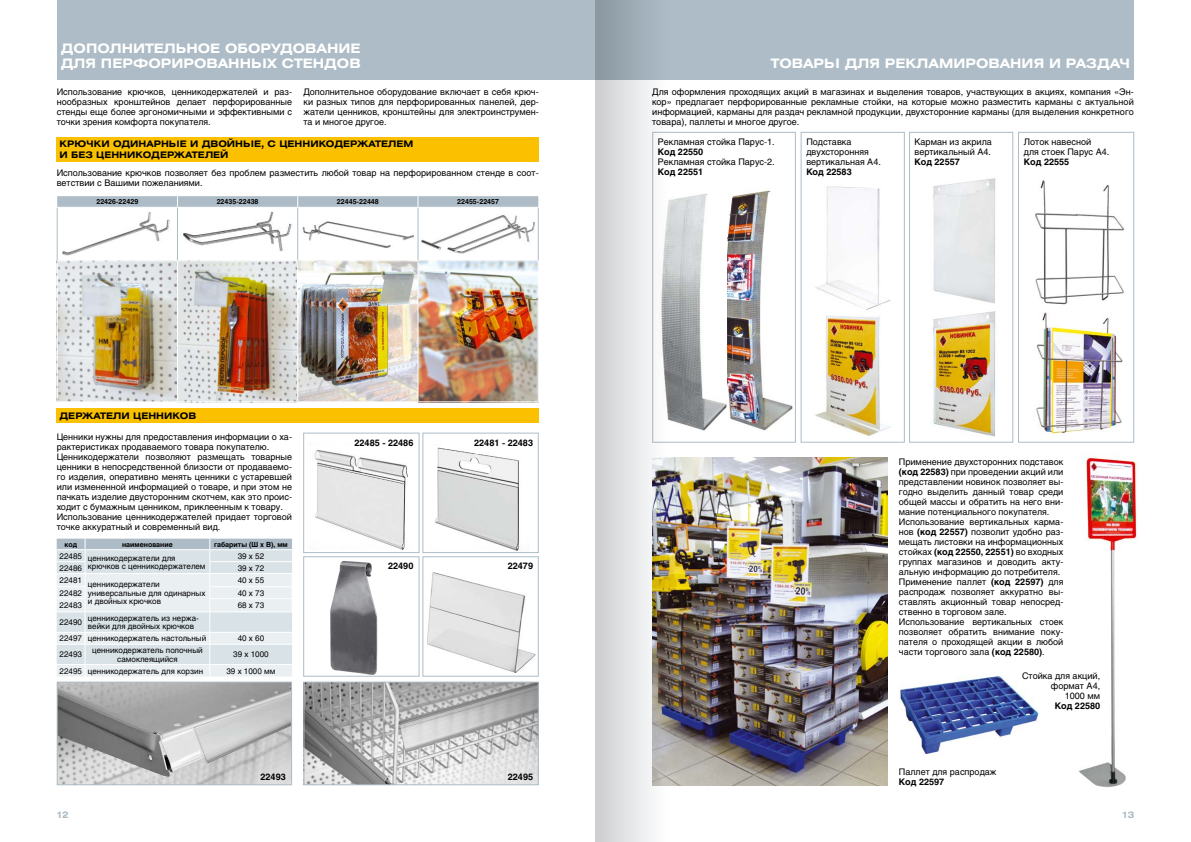
<style>
.page{position:relative;width:1191px;height:842px;background:#fff}
.page>*{position:absolute;margin:0;border:0;box-sizing:border-box;transform-origin:0 0}
.t1{font:700 13px/15.6px "Helios Ext C";color:#fff}
.t2{font:9px/10px "Helios C";color:#000}
.t3{font:700 9px "Helios C";color:#000}
.t4{font:700 9px/10.8px "Helios Ext C";color:#000}
.t5{font:700 9px "Helios Ext C";color:#adbcc6}
.t6{font:8px/8.5px "Helios C";color:#000}
.t7{font:700 7px "Helios C";color:#000}
.s1{font-weight:700}
</style>
<div class="page">
<div style="left:57px;top:0;width:538px;height:79px;background:#adbcc6"></div>
<div style="left:595px;top:0;width:539px;height:79px;background:#adbcc6"></div>
<img style="left:1079px;top:454px;width:58px;height:333px">
<img style="left:900px;top:675px;width:139px;height:79px">
<img style="left:754px;top:458px;width:133px;height:327px">
<img style="left:931px;top:311px;width:65px;height:126px">
<img style="left:933px;top:178px;width:63px;height:126px">
<img style="left:815px;top:315px;width:75px;height:122px">
<img style="left:815px;top:186px;width:75px;height:124px">
<img style="left:754px;top:190px;width:39px;height:241px">
<img style="left:1036px;top:312px;width:87px;height:123px">
<img style="left:1035px;top:180px;width:89px;height:125px">
<div style="left:1018px;top:132px;width:116px;height:311px;border:1px solid #adbcc6"></div>
<div style="left:800px;top:132px;width:105px;height:311px;border:1px solid #adbcc6"></div>
<div style="left:909px;top:132px;width:104px;height:311px;border:1px solid #adbcc6"></div>
<img style="left:330px;top:561px;width:48px;height:114px">
<img style="left:435px;top:447px;width:84px;height:104px">
<img style="left:314px;top:450px;width:94px;height:99px">
<img style="left:427px;top:572px;width:109px;height:101px">
<img style="left:59px;top:684px;width:231px;height:99px">
<div style="left:57px;top:682px;width:235px;height:103px;border:1px solid #adbcc6"></div>
<div style="left:57px;top:137px;width:482px;height:25px;background:#fbc100"></div>
<div style="left:57px;top:409px;width:482px;height:14px;background:#fbc100"></div>
<img style="left:62px;top:212px;width:108px;height:44px">
<img style="left:183px;top:212px;width:109px;height:39px">
<img style="left:302px;top:221px;width:112px;height:28px">
<img style="left:421px;top:215px;width:114px;height:39px">
<img style="left:58px;top:261px;width:480px;height:140px">
<svg style="left:57px;top:196px;width:481px;height:11px;background:#b0bec8"></svg>
<hr style="left:177px;top:208px;width:1px;height:52px;background:#adbcc6">
<hr style="left:297px;top:208px;width:1px;height:52px;background:#adbcc6">
<hr style="left:417px;top:208px;width:1px;height:52px;background:#adbcc6">
<hr style="left:57px;top:208px;width:1px;height:52px;background:#adbcc6">
<hr style="left:538px;top:208px;width:1px;height:52px;background:#adbcc6">
<hr style="left:177px;top:261px;width:1px;height:140px;background:#fff">
<hr style="left:297px;top:261px;width:1px;height:140px;background:#fff">
<hr style="left:417px;top:261px;width:1px;height:140px;background:#fff">
<img style="left:305px;top:684px;width:232px;height:99px">
<div style="left:303px;top:682px;width:236px;height:103px;border:1px solid #adbcc6"></div>
<div style="left:303px;top:433px;width:116px;height:120px;border:1px solid #adbcc6"></div>
<div style="left:303px;top:556px;width:116px;height:121px;border:1px solid #adbcc6"></div>
<div style="left:422px;top:433px;width:117px;height:120px;border:1px solid #adbcc6"></div>
<div style="left:422px;top:556px;width:117px;height:121px;border:1px solid #adbcc6"></div>
<svg style="left:57px;top:539px;width:235px;height:137px;background:#dfe6ea"></svg>
<img style="left:595px;top:0;width:159px;height:842px">
<h1 class="t1" style="left:61px;top:40px;width:301px">Дополнительное оборудование для п ерфорированных стендов</h1>
<p class="t2" style="left:57px;top:87px;width:237px;text-align:justify">Использование крючков, ценникодержателей и раз&shy;нообразных кронштейнов делает перфорированные стенды еще более эргономичными и эффективными с точки зрения комфорта покупателя.</p>
<p class="t2" style="left:303px;top:87px;width:237px;text-align:justify">Дополнительное оборудование включает в себя крюч&shy;ки разных типов для перфорированных панелей, дер&shy;жатели ценников, кронштейны для электроинструмен&shy;та и многое другое.</p>
<p class="t4" style="left:60px;top:138px;width:355px">Крючки одинарные и двойные, с ценникодержателем и без ценникодержателей</p>
<p class="t2" style="left:57px;top:168px;width:483px">Использование крючков позволяет без проблем разместить любой товар на перфорированном стенде в соот&shy;ветствии с Вашими пожеланиями.</p>
<p class="t7" style="left:96px;top:198px;width:43px">22426-22429</p>
<p class="t7" style="left:217px;top:198px;width:43px">22435-22438</p>
<p class="t7" style="left:337px;top:198px;width:43px">22445-22448</p>
<p class="t7" style="left:457px;top:198px;width:43px">22455-22457</p>
<p class="t4" style="left:60px;top:410px;width:138px">Держатели ценников</p>
<p class="t2" style="left:57px;top:432px;width:237px">Ценники нужны для предоставления информации о ха&shy;рактеристиках продаваемого товара покупателю.<br>Ценникодержатели позволяют размещать товарные ценники в непосредственной близости от продаваемо&shy;го изделия, оперативно менять ценники с устаревшей или измененной информацией о товаре, и при этом не пачкать изделие двусторонним скотчем, как это проис&shy;ходит с бумажным ценником, приклеенным к товару.<br>Использование ценникодержателей придает торговой точке аккуратный и современный вид.</p>
<p class="t7" style="left:65px;top:540px;width:14px">код</p>
<p class="t7" style="left:122px;top:540px;width:52px">наименование</p>
<p class="t7" style="left:214px;top:540px;width:75px">габариты (Ш х В), мм</p>
<p class="t6" style="left:88px;top:553px;width:119px;text-indent:-28px">22485 ценникодержатели для крючков с ценникодержателем</p>
<p class="t6" style="left:238px;top:552px;width:28px">39 х 52</p>
<p class="t6" style="left:60px;top:563px;width:24px">22486</p>
<p class="t6" style="left:238px;top:563px;width:28px">39 х 72</p>
<p class="t6" style="left:60px;top:576px;width:24px">22481</p>
<p class="t6" style="left:88px;top:580px;width:119px">ценникодержатели универсальные для одинарных и двойных крючков</p>
<p class="t6" style="left:238px;top:576px;width:28px">40 х 55</p>
<p class="t6" style="left:60px;top:589px;width:24px">22482</p>
<p class="t6" style="left:238px;top:589px;width:28px">40 х 73</p>
<p class="t6" style="left:60px;top:601px;width:24px">22483</p>
<p class="t6" style="left:238px;top:601px;width:28px">68 х 73</p>
<p class="t6" style="left:60px;top:618px;width:24px">22490</p>
<p class="t6" style="left:88px;top:614px;width:112px">ценникодержатель из нержа&shy;вейки для двойных крючков</p>
<p class="t6" style="left:60px;top:634px;width:148px">22497 ценникодержатель настольный</p>
<p class="t6" style="left:238px;top:634px;width:28px">40 х 60</p>
<p class="t6" style="left:60px;top:650px;width:24px">22493</p>
<p class="t6" style="left:92px;top:646px;width:112px;text-align:center">ценникодержатель полочный самоклеящийся</p>
<p class="t6" style="left:233px;top:650px;width:37px">39 х 1000</p>
<p class="t6" style="left:60px;top:666px;width:145px">22495 ценникодержатель для корзин</p>
<p class="t6" style="left:226px;top:666px;width:50px">39 х 1000 мм</p>
<p class="t3" style="left:354px;top:437px;width:60px">22485 - 22486</p>
<p class="t3" style="left:388px;top:561px;width:27px">22490</p>
<p class="t3" style="left:474px;top:437px;width:60px">22481 - 22483</p>
<p class="t3" style="left:508px;top:561px;width:27px">22479</p>
<p class="t3" style="left:260px;top:771px;width:27px">22493</p>
<p class="t3" style="left:508px;top:771px;width:27px">22495</p>
<h1 class="t1" style="left:771px;top:56px;width:361px">Товары для рекламирования и раздач</h1>
<p class="t2" style="left:652px;top:87px;width:483px;text-align:justify">Для оформления проходящих акций в магазинах и выделения товаров, участвующих в акциях, компания «Эн&shy;кор» предлагает перфорированные рекламные стойки, на которые можно разместить карманы с актуальной информацией, карманы для раздач рекламной продукции, двухсторонние карманы (для выделения конкретного товара), паллеты и многое другое.</p>
<p class="t2" style="left:658px;top:137px;width:118px">Рекламная стойка Парус-1.</p>
<p class="t3" style="left:658px;top:146px;width:47px">Код 22550</p>
<p class="t2" style="left:658px;top:157px;width:118px">Рекламная стойка Парус-2.</p>
<p class="t3" style="left:658px;top:166px;width:47px">Код 22551</p>
<p class="t2" style="left:806px;top:137px;width:76px">Подставка двухсторонняя вертикальная А4.</p>
<p class="t3" style="left:806px;top:166px;width:47px">Код 22583</p>
<p class="t2" style="left:914px;top:137px;width:79px">Карман из акрила вертикальный А4.</p>
<p class="t3" style="left:914px;top:156px;width:47px">Код 22557</p>
<p class="t2" style="left:1024px;top:137px;width:87px">Лоток навесной<br>для стоек Парус А4.</p>
<p class="t3" style="left:1024px;top:156px;width:47px">Код 22555</p>
<p class="t2" style="left:899px;top:456px;width:166px">Применение двухсторонних подставок <span class="s1">(код 22583)</span> при проведении акций или представлении новинок позволяет вы&shy;годно выделить данный товар среди общей массы и обратить на него вни&shy;мание потенциального покупателя.<br>Использование вертикальных карма&shy;нов <span class="s1">(код 22557)</span> позволит удобно раз&shy;мещать листовки на информационных стойках <span class="s1">(код 22550, 22551)</span> во входных группах магазинов и доводить акту&shy;альную информацию до потребителя.<br>Применение паллет <span class="s1">(код 22597)</span> для распродаж позволяет аккуратно вы&shy;ставлять акционный товар непосред&shy;ственно в торговом зале.<br>Использование вертикальных стоек позволяет обратить внимание поку&shy;пателя о проходящей акции в любой части торгового зала <span class="s1">(код 22580)</span>.</p>
<p class="t2" style="left:899px;top:767px;width:99px">Паллет для распродаж</p>
<p class="t3" style="left:899px;top:776px;width:47px">Код 22597</p>
<p class="t2" style="left:1022px;top:671px;width:80px;text-align:right">Стойка для акций, формат А4,<br>1000 мм</p>
<p class="t3" style="left:1054px;top:700px;width:47px">Код 22580</p>
<p class="t5" style="left:57px;top:809px;width:14px">12</p>
<p class="t5" style="left:1122px;top:809px;width:14px">13</p>
</div>
